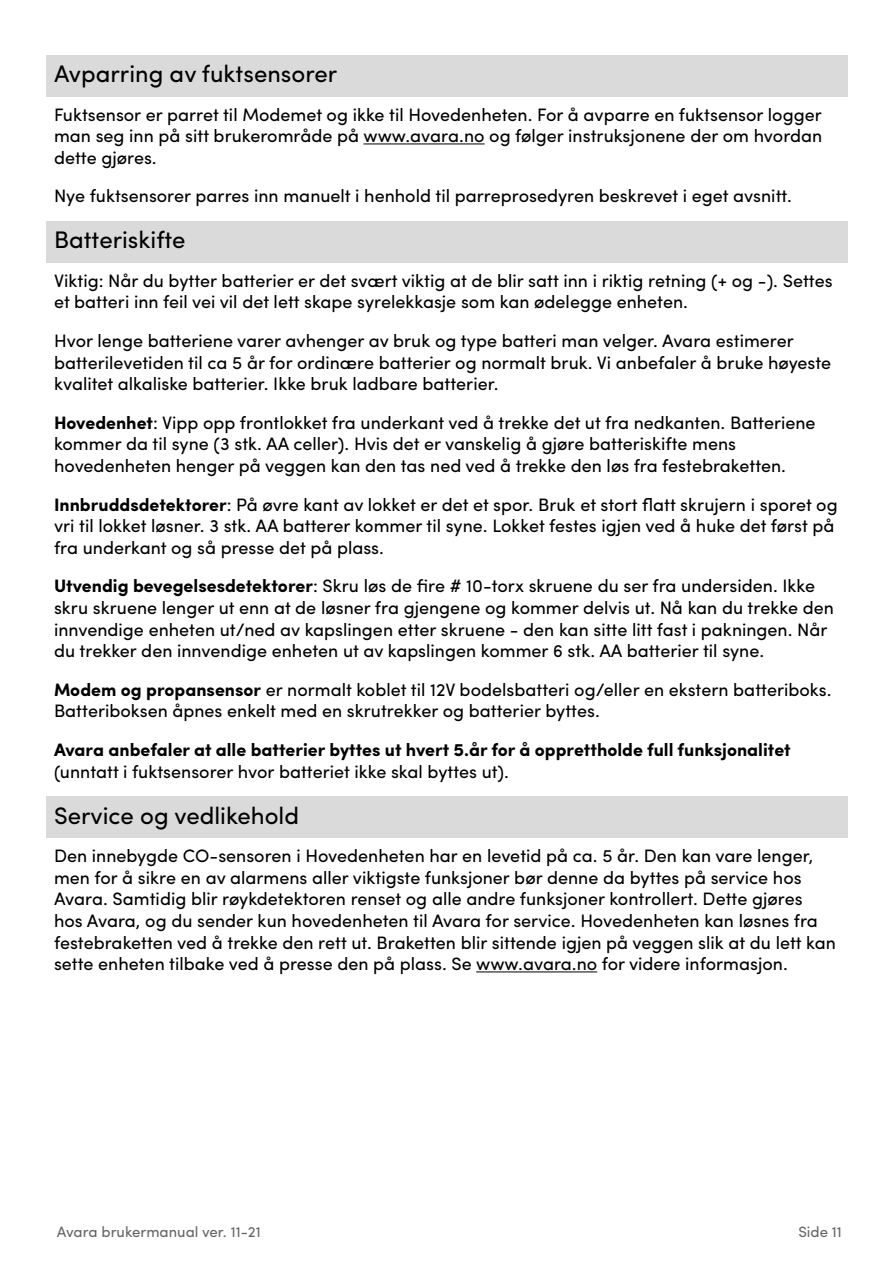
<style>
.page{position:relative;width:893px;height:1263px;background:#fff}
.page>*{position:absolute;margin:0;border:0;box-sizing:border-box;transform-origin:0 0}
.t1{font:24px "Sofia Pro";color:#000}
.t2{font:18px/21.6px "Sofia Pro";color:#000}
.t3{font:700 18px "Sofia Pro";color:#000}
.t4{font:15px "Sofia Pro";color:#666665}
.s1{font-weight:700}
</style>
<div class="page">
<div style="left:45px;top:55px;width:802px;height:41px;background:#dadada"></div>
<hr style="left:363px;top:143px;width:122px;height:1px;background:#000">
<div style="left:45px;top:222px;width:802px;height:41px;background:#dadada"></div>
<div style="left:45px;top:797px;width:802px;height:41px;background:#dadada"></div>
<hr style="left:476px;top:971px;width:121px;height:1px;background:#000">
<h1 class="t1" style="left:54px;top:56px;width:285px">Avparring av fuktsensorer</h1>
<p class="t2" style="left:54px;top:102px;width:770px;text-align:justify">Fuktsensor er parret til Modemet og ikke til Hovedenheten. For å avparre en fuktsensor logger man seg inn på sitt brukerområde på www.avara.no og følger instruksjonene der om hvordan dette gjøres.</p>
<p class="t2" style="left:54px;top:184px;width:739px">Nye fuktsensorer parres inn manuelt i henhold til parreprosedyren beskrevet i eget avsnitt.</p>
<h1 class="t1" style="left:54px;top:222px;width:133px">Batteriskifte</h1>
<p class="t2" style="left:54px;top:268px;width:780px">Viktig: Når du bytter batterier er det svært viktig at de blir satt inn i riktig retning (+ og -). Settes et batteri inn feil vei vil det lett skape syrelekkasje som kan ødelegge enheten.</p>
<p class="t2" style="left:54px;top:329px;width:779px">Hvor lenge batteriene varer avhenger av bruk og type batteri man velger. Avara estimerer batterilevetiden til ca 5 år for ordinære batterier og normalt bruk. Vi anbefaler å bruke høyeste kvalitet alkaliske batterier. Ikke bruk ladbare batterier.</p>
<p class="t2" style="left:54px;top:410px;width:763px"><span class="s1">Hovedenhet</span>: Vipp opp frontlokket fra underkant ved å trekke det ut fra nedkanten. Batteriene kommer da til syne (3 stk. AA celler). Hvis det er vanskelig å gjøre batteriskifte mens hovedenheten henger på veggen kan den tas ned ved å trekke den løs fra festebraketten.</p>
<p class="t2" style="left:54px;top:492px;width:785px"><span class="s1">Innbruddsdetektorer</span>: På øvre kant av lokket er det et spor. Bruk et stort flatt skrujern i sporet og vri til lokket løsner. 3 stk. AA batterer kommer til syne. Lokket festes igjen ved å huke det først på fra underkant og så presse det på plass.</p>
<p class="t2" style="left:54px;top:574px;width:781px"><span class="s1">Utvendig bevegelsesdetektorer</span>: Skru løs de fire # 10-torx skruene du ser fra undersiden. Ikke skru skruene lenger ut enn at de løsner fra gjengene og kommer delvis ut. Nå kan du trekke den innvendige enheten ut/ned av kapslingen etter skruene - den kan sitte litt fast i pakningen. Når du trekker den innvendige enheten ut av kapslingen kommer 6 stk. AA batterier til syne.</p>
<p class="t2" style="left:54px;top:677px;width:779px"><span class="s1">Modem og propansensor</span> er normalt koblet til 12V bodelsbatteri og/eller en ekstern batteriboks.<br>Batteriboksen åpnes enkelt med en skrutrekker og batterier byttes.</p>
<p class="t3" style="left:54px;top:736px;width:738px">Avara anbefaler at alle batterier byttes ut hvert 5.år for å opprettholde full funksjonalitet</p>
<p class="t2" style="left:54px;top:759px;width:456px">(unntatt i fuktsensorer hvor batteriet ikke skal byttes ut).</p>
<h1 class="t1" style="left:54px;top:797px;width:247px">Service og vedlikehold</h1>
<p class="t2" style="left:54px;top:844px;width:783px">Den innebygde CO-sensoren i Hovedenheten har en levetid på ca. 5 år. Den kan vare lenger, men for å sikre en av alarmens aller viktigste funksjoner bør denne da byttes på service hos Avara. Samtidig blir røykdetektoren renset og alle andre funksjoner kontrollert. Dette gjøres hos Avara, og du sender kun hovedenheten til Avara for service. Hovedenheten kan løsnes fra festebraketten ved å trekke den rett ut. Braketten blir sittende igjen på veggen slik at du lett kan sette enheten tilbake ved å presse den på plass. Se www.avara.no for videre informasjon.</p>
<p class="t4" style="left:57px;top:1221px;width:206px">Avara brukermanual ver. 11-21</p>
<p class="t4" style="left:798px;top:1221px;width:45px">Side 11</p>
</div>
